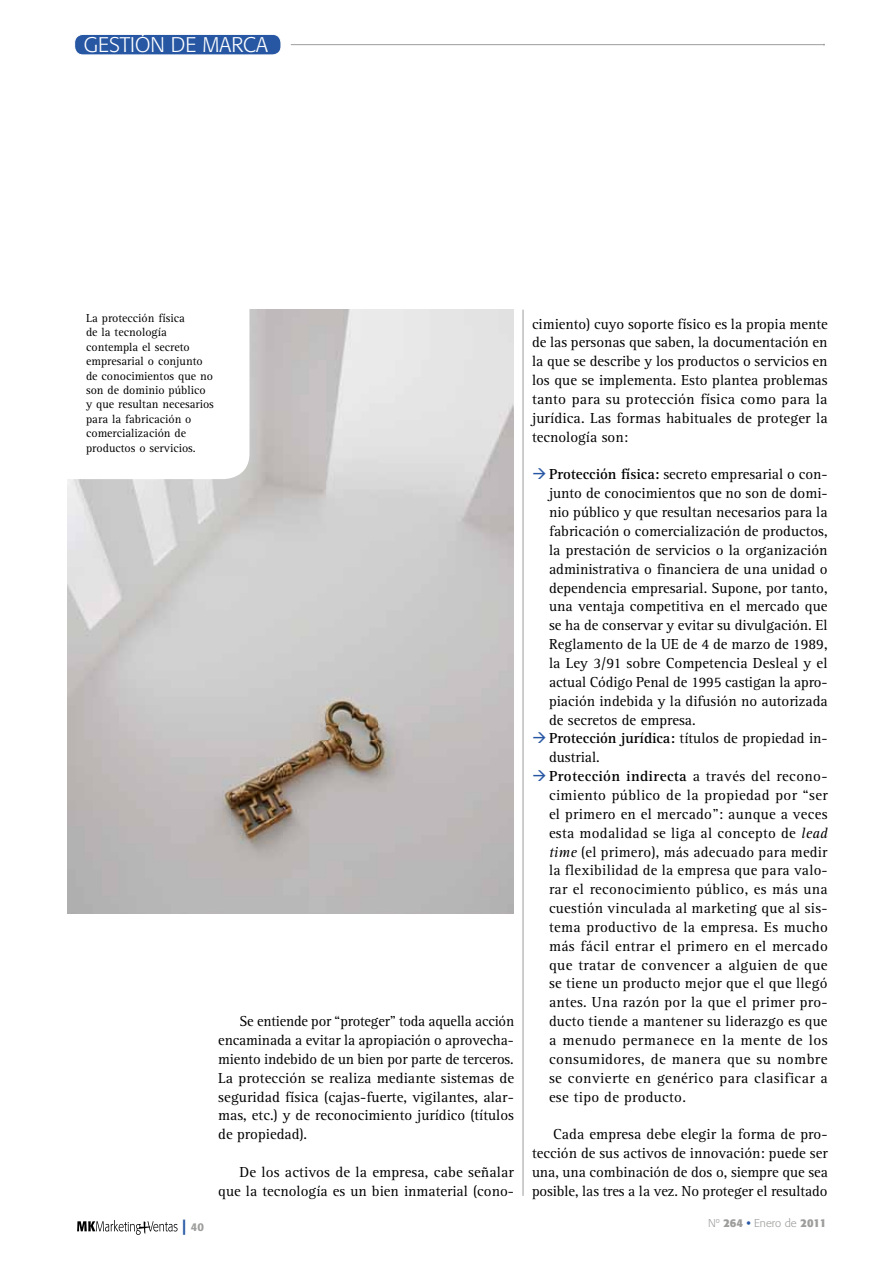
<style>
.page{position:relative;width:893px;height:1263px;background:#fff}
.page>*{position:absolute;margin:0;border:0;box-sizing:border-box;transform-origin:0 0}
.t1{font:300 21px "Formata";color:#fff}
.t2{font:15px/18.9px "Rotis Serif";letter-spacing:.005em;color:#000;text-align:justify}
.t3{font:12px/14.4px "Rotis Serif";color:#000}
.t4{font:300 11.25px "Formata";color:#9d9d9c}
.t5{font:500 11.25px "Formata";color:#9d9d9c}
.s1{font-weight:700}
.s2{font-style:italic}
.s3{font-weight:700;font-size:15.15px;color:#2757a3}
.s4{font-weight:700;color:#2757a3}
</style>
<div class="page">
<svg style="left:77px;top:1220px;width:101px;height:15px"></svg>
<hr style="left:523px;top:310px;width:1px;height:886px;background:#9d9d9c">
<hr style="left:291px;top:44px;width:533px;height:1px;background:#9d9d9c">
<img style="left:68px;top:310px;width:446px;height:603px">
<div style="left:75px;top:34px;width:206px;height:21px;background:#2757a3;border-radius:9px"></div>
<div style="left:74px;top:34px;width:207px;height:21px;border:1px solid #fff;border-radius:9px"></div>
<div style="left:28px;top:201px;width:221px;height:278px;background:#fff;border-radius:26px"></div>
<h1 class="t1" style="left:84px;top:32px;width:186px">GESTIÓN DE MARCA</h1>
<p class="t3" style="left:86px;top:311px;width:129px">La protección física<br>de la tecnología contempla el secreto empresarial o conjunto de conocimientos que no son de dominio público y que resultan necesarios para la fabricación o comercialización de productos o servicios.</p>
<p class="t2" style="left:218px;top:1012px;width:297px;text-indent:21px">Se entiende por “proteger” toda aquella acción encaminada a evitar la apropiación o aprovecha&shy;miento indebido de un bien por parte de terceros.<br>La protección se realiza mediante sistemas de seguridad física (cajas-fuerte, vigilantes, alar&shy;mas, etc.) y de reconocimiento jurídico (títulos de propiedad).</p>
<p class="t2" style="left:218px;top:1163px;width:297px;text-align:right">De los activos de la empresa, cabe señalar que la tecnología es un bien inmaterial (cono-</p>
<p class="t2" style="left:532px;top:315px;width:297px">cimiento) cuyo soporte físico es la propia mente de las personas que saben, la documentación en la que se describe y los productos o servicios en los que se implementa. Esto plantea problemas tanto para su protección física como para la jurídica. Las formas habituales de proteger la tecnología son:</p>
<p class="t2" style="left:549px;top:465px;width:280px;text-align:left"><span class="s1">Protección física:</span> secreto empresarial o con&shy;junto de conocimientos que no son de domi&shy;nio público y que resultan necesarios para la fabricación o comercialización de productos, la prestación de servicios o la organización administrativa o financiera de una unidad o dependencia empresarial. Supone, por tanto, una ventaja competitiva en el mercado que se ha de conservar y evitar su divulgación. El Reglamento de la UE de 4 de marzo de 1989, la Ley 3/91 sobre Competencia Desleal y el actual Código Penal de 1995 castigan la apro&shy;piación indebida y la difusión no autorizada de secretos de empresa.<br><span class="s1">Protección jurídica:</span> títulos de propiedad in&shy;dustrial.<br><span class="s1">Protección indirecta</span> a través del recono&shy;cimiento público de la propiedad por “ser el primero en el mercado”: aunque a veces esta modalidad se liga al concepto de <span class="s2">lead time</span> (el primero), más adecuado para medir la flexibilidad de la empresa que para valo&shy;rar el reconocimiento público, es más una cuestión vinculada al marketing que al sis&shy;tema productivo de la empresa. Es mucho más fácil entrar el primero en el mercado que tratar de convencer a alguien de que se tiene un producto mejor que el que llegó antes. Una razón por la que el primer pro&shy;ducto tiende a mantener su liderazgo es que a menudo permanece en la mente de los consumidores, de manera que su nombre se convierte en genérico para clasificar a ese tipo de producto.</p>
<p class="t2" style="left:532px;top:1125px;width:297px;text-indent:21px">Cada empresa debe elegir la forma de pro&shy;tección de sus activos de innovación: puede ser una, una combinación de dos o, siempre que sea posible, las tres a la vez. No proteger el resultado</p>
<p class="t5" style="left:183px;top:1220px;width:23px"><span class="s3">|</span> 40</p>
<p class="t4" style="left:708px;top:1216px;width:120px">Nº <span class="s1">264</span> <span class="s4">•</span> Enero de <span class="s1">2011</span></p>
</div>
